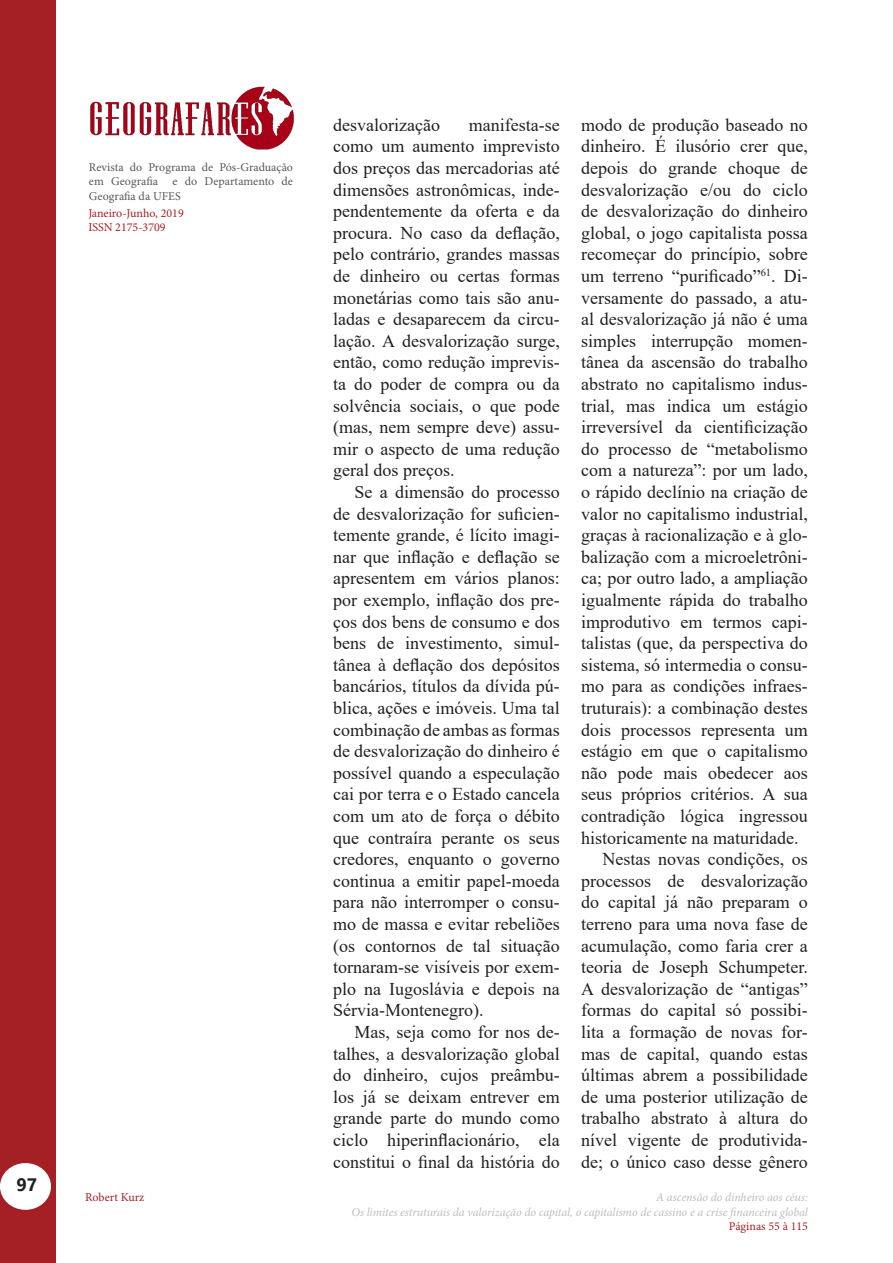
<style>
.page{position:relative;width:893px;height:1263px;background:#fff}
.page>*{position:absolute;margin:0;border:0;box-sizing:border-box;transform-origin:0 0}
.Corpo_do_Texto_Ofici{font:18px/21.6px "Times New Roman";color:#231f20;text-align:justify}
.t1{font:700 18px "Segoe UI";color:#231f20}
.t2{font:italic 12px/14.4px "Minion Pro";letter-spacing:-.005em;color:#bcbdc0;text-align:right}
.t3{font:12px/14.4px "Minion Pro";color:#57585a;text-align:justify}
.t4{font:12px/14.4px "Minion Pro";color:#a52024}
</style>
<div class="page">
<div style="left:0;top:0;width:55px;height:1263px;background:#a52024"></div>
<div style="left:1px;top:1164px;width:49px;height:45px;background:#fff;border-radius:50%"></div>
<div style="left:0;top:1163px;width:51px;height:47px;border:2px solid #fff;border-radius:50%"></div>
<img style="left:90px;top:86px;width:204px;height:64px">
<hr style="left:0;top:0;width:1px;height:1263px;background:#a52024">
<p class="t1" style="left:16px;top:1168px;width:22px">97</p>
<p class="t3" style="left:89px;top:160px;width:206px">Revista do Programa de Pós-Graduação em Geografia e do Departamento de Geografia da UFES</p>
<p class="t4" style="left:88px;top:206px;width:97px">Janeiro-Junho, 2019<br>ISSN 2175-3709</p>
<p class="t4" style="left:85px;top:1190px;width:61px">Robert Kurz</p>
<p class="Corpo_do_Texto_Ofici" style="left:333px;top:113px;width:228px;text-indent:136px">manifesta-se como um aumento imprevisto dos preços das mercadorias até dimensões astronômicas, inde&shy;pendentemente da oferta e da procura. No caso da deflação, pelo contrário, grandes massas de dinheiro ou certas formas monetárias como tais são anu&shy;ladas e desaparecem da circu&shy;lação. A desvalorização surge, então, como redução imprevis&shy;ta do poder de compra ou da solvência sociais, o que pode (mas, nem sempre deve) assu&shy;mir o aspecto de uma redução geral dos preços.</p>
<p class="Corpo_do_Texto_Ofici" style="left:333px;top:481px;width:228px;text-indent:21px">Se a dimensão do processo de desvalorização for suficien&shy;temente grande, é lícito imagi&shy;nar que inflação e deflação se apresentem em vários planos: por exemplo, inflação dos pre&shy;ços dos bens de consumo e dos bens de investimento, simul&shy;tânea à deflação dos depósitos bancários, títulos da dívida pú&shy;blica, ações e imóveis. Uma tal combinação de ambas as formas de desvalorização do dinheiro é possível quando a especulação cai por terra e o Estado cancela com um ato de força o débito que contraíra perante os seus credores, enquanto o governo continua a emitir papel-moeda para não interromper o consu&shy;mo de massa e evitar rebeliões (os contornos de tal situação tornaram-se visíveis por exem&shy;plo na Iugoslávia e depois na Sérvia-Montenegro).</p>
<p class="Corpo_do_Texto_Ofici" style="left:333px;top:1021px;width:228px;text-indent:21px">Mas, seja como for nos de&shy;talhes, a desvalorização global do dinheiro, cujos preâmbu&shy;los já se deixam entrever em grande parte do mundo como ciclo hiperinflacionário, ela constitui o final da história do</p>
<p class="Corpo_do_Texto_Ofici" style="left:333px;top:113px;width:108px">desvalorização</p>
<p class="Corpo_do_Texto_Ofici" style="left:581px;top:113px;width:228px">modo de produção baseado no dinheiro. É ilusório crer que, depois do grande choque de desvalorização e/ou do ciclo de desvalorização do dinheiro global, o jogo capitalista possa recomeçar do princípio, sobre um terreno “purificado”<sup>61</sup>. Di&shy;versamente do passado, a atu&shy;al desvalorização já não é uma simples interrupção momen&shy;tânea da ascensão do trabalho abstrato no capitalismo indus&shy;trial, mas indica um estágio irreversível da cientificização do processo de “metabolismo com a natureza”: por um lado, o rápido declínio na criação de valor no capitalismo industrial, graças à racionalização e à glo&shy;balização com a microeletrôni&shy;ca; por outro lado, a ampliação igualmente rápida do trabalho improdutivo em termos capi&shy;talistas (que, da perspectiva do sistema, só intermedia o consu&shy;mo para as condições infraes&shy;truturais): a combinação destes dois processos representa um estágio em que o capitalismo não pode mais obedecer aos seus próprios critérios. A sua contradição lógica ingressou historicamente na maturidade.</p>
<p class="Corpo_do_Texto_Ofici" style="left:581px;top:848px;width:228px;text-indent:21px">Nestas novas condições, os processos de desvalorização do capital já não preparam o terreno para uma nova fase de acumulação, como faria crer a teoria de Joseph Schumpeter.<br>A desvalorização de “antigas” formas do capital só possibi&shy;lita a formação de novas for&shy;mas de capital, quando estas últimas abrem a possibilidade de uma posterior utilização de trabalho abstrato à altura do nível vigente de produtivida&shy;de; o único caso desse gênero</p>
<p class="t2" style="left:352px;top:1190px;width:458px">A ascensão do dinheiro aos céus:<br>Os limites estruturais da valorização do capital, o capitalismo de cassino e a crise financeira global</p>
<p class="t4" style="left:729px;top:1219px;width:80px">Páginas 55 à 115</p>
</div>
